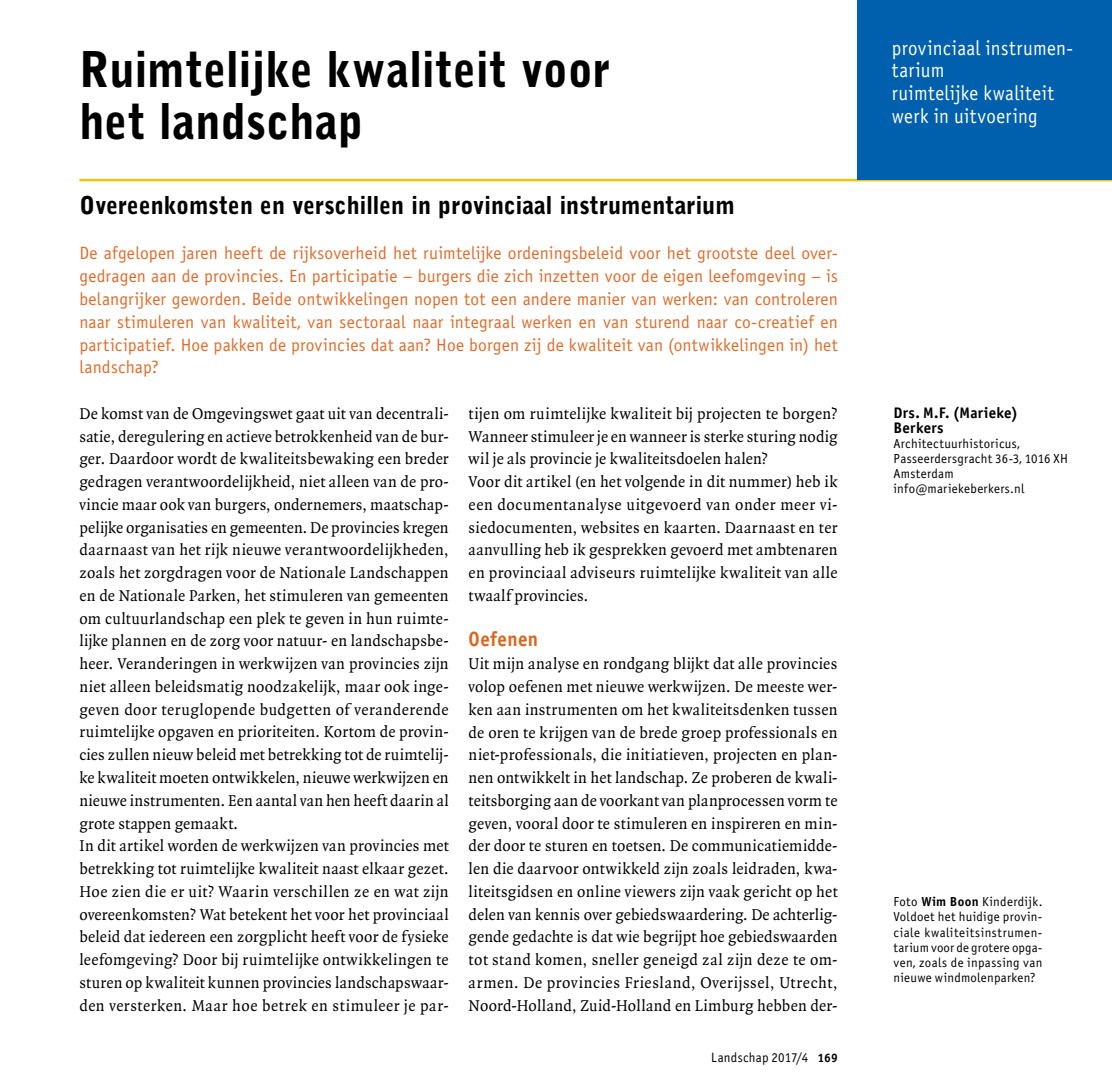
<style>
.page{position:relative;width:1112px;height:1092px;background:#fff}
.page>*{position:absolute;margin:0;border:0;box-sizing:border-box;transform-origin:0 0}
.t1{font:900 49px/52.5px "Bell Gothic";letter-spacing:.01em;color:#000;scale:.92 1}
.t2{font:900 24.5px "Bell Gothic";letter-spacing:.005em;color:#000;scale:.95 1}
.t3{font:20.65px/22.8px "Officina Sans ITC";letter-spacing:.015em;color:#fff;scale:.92 1}
.t4{font:20.65px "Officina Sans Bold ITC";letter-spacing:.02em;color:#dc651e;scale:.92 1}
.t5{font:17.85px/22.8px "Officina Sans ITC";letter-spacing:.01em;color:#df6d2c;text-align:justify}
.t6{font:16.8px/22.8px "Quadraat OT";letter-spacing:.02em;color:#000;scale:.96 1}
.t7{font:15.4px/15px "Officina Sans Bold ITC";letter-spacing:.02em;color:#000}
.t8{font:13.47px "Officina Sans ITC";letter-spacing:.015em;color:#000;scale:.96 1}
.t9{font:13.12px/15px "Officina Sans ITC";letter-spacing:.02em;color:#000;text-align:justify}
.s1{font-family:"Officina Sans Bold ITC";font-size:12.25px}
.s2{font-family:"Officina Sans Bold ITC"}
</style>
<div class="page">
<hr style="left:79px;top:179px;width:1032px;height:2px;background:#f3c108">
<div style="left:857px;top:0;width:254px;height:179px;background:#0060ae"></div>
<h1 class="t1" style="left:79px;top:44px;width:578px">Ruimtelijke kwaliteit voor het landschap</h1>
<h2 class="t2" style="left:79px;top:191px;width:691px">Overeenkomsten en verschillen in provinciaal instrumentarium</h2>
<p class="t5" style="left:79px;top:242px;width:760px">De afgelopen jaren heeft de rijksoverheid het ruimtelijke ordeningsbeleid voor het grootste deel over&shy;gedragen aan de provincies. En participatie – burgers die zich inzetten voor de eigen leefomgeving – is belangrijker geworden. Beide ontwikkelingen nopen tot een andere manier van werken: van controleren naar stimuleren van kwaliteit, van sectoraal naar integraal werken en van sturend naar co-creatief en participatief. Hoe pakken de provincies dat aan? Hoe borgen zij de kwaliteit van (ontwikkelingen in) het landschap?</p>
<p class="t6" style="left:79px;top:402px;width:386px">De komst van de Omgevingswet gaat uit van decentrali&shy;satie, deregulering en actieve betrokkenheid van de bur&shy;ger. Daardoor wordt de kwaliteitsbewaking een breder gedragen verantwoordelijkheid, niet alleen van de pro&shy;vincie maar ook van burgers, ondernemers, maatschap&shy;pelijke organisaties en gemeenten. De provincies kregen daarnaast van het rijk nieuwe verantwoordelijkheden, zoals het zorgdragen voor de Nationale Landschappen en de Nationale Parken, het stimuleren van gemeenten om cultuurlandschap een plek te geven in hun ruimte&shy;lijke plannen en de zorg voor natuur- en landschapsbe&shy;heer. Veranderingen in werkwijzen van provincies zijn niet alleen beleidsmatig noodzakelijk, maar ook inge&shy;geven door teruglopende budgetten of veranderende ruimtelijke opgaven en prioriteiten. Kortom de provin&shy;cies zullen nieuw beleid met betrekking tot de ruimtelij&shy;ke kwaliteit moeten ontwikkelen, nieuwe werkwijzen en nieuwe instrumenten. Een aantal van hen heeft daarin al grote stappen gemaakt.<br>In dit artikel worden de werkwijzen van provincies met betrekking tot ruimtelijke kwaliteit naast elkaar gezet.<br>Hoe zien die er uit? Waarin verschillen ze en wat zijn overeenkomsten? Wat betekent het voor het provinciaal beleid dat iedereen een zorgplicht heeft voor de fysieke leefomgeving? Door bij ruimtelijke ontwikkelingen te sturen op kwaliteit kunnen provincies landschapswaar&shy;den versterken. Maar hoe betrek en stimuleer je par-</p>
<p class="t6" style="left:468px;top:402px;width:386px">tijen om ruimtelijke kwaliteit bij projecten te borgen?<br>Wanneer stimuleer je en wanneer is sterke sturing nodig wil je als provincie je kwaliteitsdoelen halen?<br>Voor dit artikel (en het volgende in dit nummer) heb ik een documentanalyse uitgevoerd van onder meer vi&shy;siedocumenten, websites en kaarten. Daarnaast en ter aanvulling heb ik gesprekken gevoerd met ambtenaren en provinciaal adviseurs ruimtelijke kwaliteit van alle twaalf provincies.</p>
<p class="t4" style="left:468px;top:626px;width:77px">Oefenen</p>
<p class="t6" style="left:468px;top:652px;width:386px;text-align:justify">Uit mijn analyse en rondgang blijkt dat alle provincies volop oefenen met nieuwe werkwijzen. De meeste wer&shy;ken aan instrumenten om het kwaliteitsdenken tussen de oren te krijgen van de brede groep professionals en niet-professionals, die initiatieven, projecten en plan&shy;nen ontwikkelt in het landschap. Ze proberen de kwali&shy;teitsborging aan de voorkant van planprocessen vorm te geven, vooral door te stimuleren en inspireren en min&shy;der door te sturen en toetsen. De communicatiemidde&shy;len die daarvoor ontwikkeld zijn zoals leidraden, kwa&shy;liteitsgidsen en online viewers zijn vaak gericht op het delen van kennis over gebiedswaardering. De achterlig&shy;gende gedachte is dat wie begrijpt hoe gebiedswaarden tot stand komen, sneller geneigd zal zijn deze te om&shy;armen. De provincies Friesland, Overijssel, Utrecht, Noord-Holland, Zuid-Holland en Limburg hebben der-</p>
<p class="t8" style="left:711px;top:1049px;width:133px">Landschap 2017/4 <span class="s1">169</span></p>
<p class="t3" style="left:891px;top:36px;width:198px">provinciaal instrumen&shy;tarium<br>ruimtelijke kwaliteit werk in uitvoering</p>
<p class="t7" style="left:893px;top:405px;width:126px">Drs. M.F. (Marieke)<br>Berkers</p>
<p class="t9" style="left:893px;top:436px;width:176px;text-align:left">Architectuurhistoricus,<br>Passeerdersgracht 36-3, 1016 XH<br>Amsterdam info@mariekeberkers.nl</p>
<p class="t9" style="left:893px;top:894px;width:150px">Foto <span class="s2">Wim Boon</span> Kinderdijk.<br>Voldoet het huidige provin&shy;ciale kwaliteitsinstrumen&shy;tarium voor de grotere opga&shy;ven, zoals de inpassing van nieuwe windmolenparken?</p>
</div>
